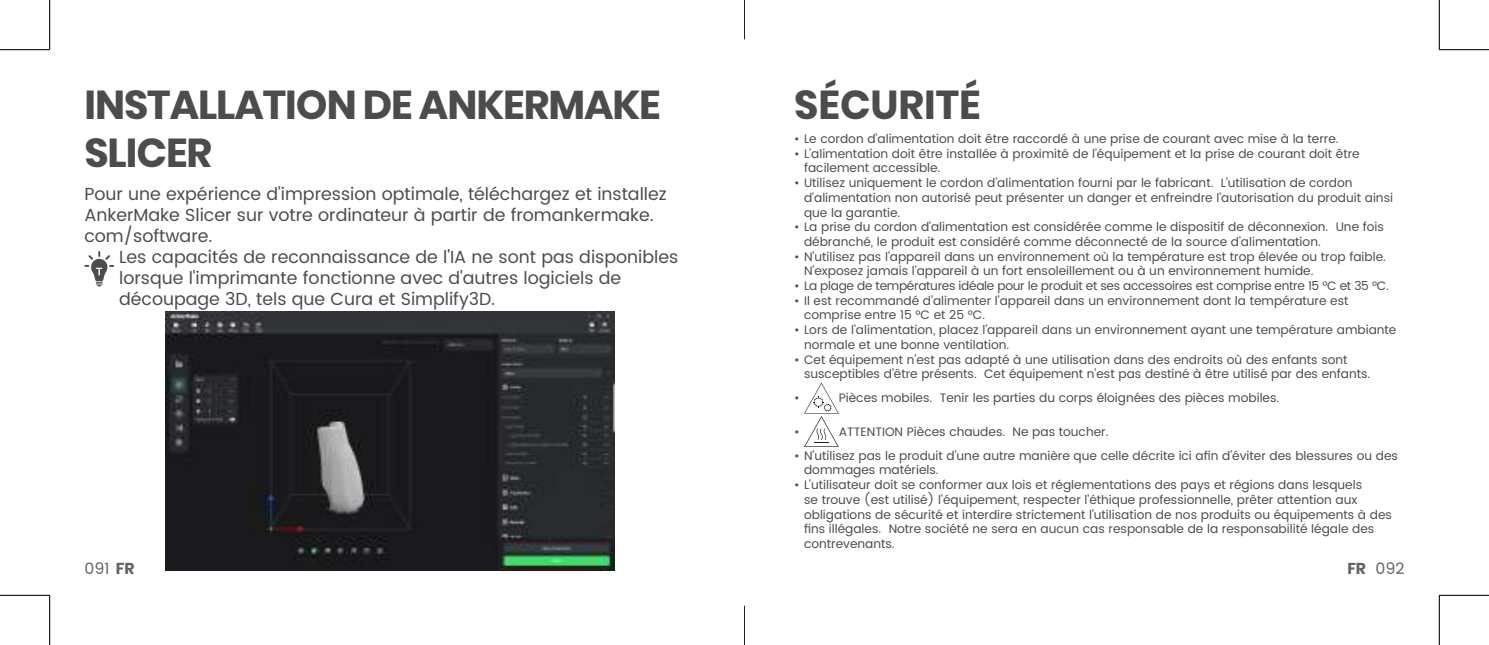
<style>
.page{position:relative;width:1489px;height:645px;background:#fff}
.page>*{position:absolute;margin:0;border:0;box-sizing:border-box;transform-origin:0 0}
.t1{font:700 40.25px/48.3px "Poppins";letter-spacing:-.025em;color:#4e4b4c}
.t2{font:700 40.25px "Poppins";color:#4e4b4c}
.t3{font:17.5px/21px "Poppins";color:#4e4b4c}
.t4{font:15.75px "Poppins";color:#656365}
.t5{font:12.25px/14.7px "Poppins";color:#4e4b4c}
.t6{font:12.25px "Poppins";letter-spacing:-.025em;color:#4e4b4c}
.s1{font-weight:700}
</style>
<div class="page">
<img style="left:165px;top:311px;width:449px;height:259px">
<svg style="left:84px;top:251px;width:30px;height:36px"></svg>
<svg style="left:804px;top:383px;width:34px;height:64px"></svg>
<hr style="left:0;top:49px;width:50px;height:1px;background:#241f1f">
<hr style="left:1439px;top:49px;width:49px;height:1px;background:#241f1f">
<hr style="left:0;top:595px;width:50px;height:1px;background:#241f1f">
<hr style="left:1439px;top:595px;width:49px;height:1px;background:#241f1f">
<hr style="left:49px;top:0;width:1px;height:50px;background:#241f1f">
<hr style="left:49px;top:595px;width:1px;height:50px;background:#241f1f">
<hr style="left:1438px;top:0;width:1px;height:50px;background:#241f1f">
<hr style="left:1438px;top:595px;width:1px;height:50px;background:#241f1f">
<hr style="left:744px;top:0;width:1px;height:39px;background:#241f1f">
<hr style="left:744px;top:606px;width:1px;height:39px;background:#241f1f">
<h1 class="t1" style="left:84px;top:81px;width:578px">INSTALLATION DE ANKERMAKE<br>SLICER</h1>
<h2 class="t3" style="left:84px;top:183px;width:584px">Pour une expérience d'impression optimale, téléchargez et installez<br>AnkerMake Slicer sur votre ordinateur à partir de fromankermake. com/software.</h2>
<h2 class="t3" style="left:119px;top:246px;width:560px">Les capacités de reconnaissance de l'IA ne sont pas disponibles lorsque l'imprimante fonctionne avec d'autres logiciels de découpage 3D, tels que Cura et Simplify3D.</h2>
<h1 class="t2" style="left:794px;top:81px;width:188px">SÉCURITÉ</h1>
<p class="t5" style="left:794px;top:132px;width:546px">• Le cordon d’alimentation doit être raccordé à une prise de courant avec mise à la terre.</p>
<p class="t5" style="left:804px;top:146px;width:557px;text-indent:-10px">• L’alimentation doit être installée à proximité de l’équipement et la prise de courant doit être facilement accessible.</p>
<p class="t5" style="left:804px;top:176px;width:590px;text-indent:-10px">• Utilisez uniquement le cordon d’alimentation fourni par le fabricant. L’utilisation de cordon d’alimentation non autorisé peut présenter un danger et enfreindre l’autorisation du produit ainsi que la garantie.</p>
<p class="t5" style="left:804px;top:220px;width:581px;text-indent:-10px">• La prise du cordon d’alimentation est considérée comme le dispositif de déconnexion. Une fois débranché, le produit est considéré comme déconnecté de la source d'alimentation.</p>
<p class="t5" style="left:804px;top:249px;width:583px;text-indent:-10px">• N'utilisez pas l’appareil dans un environnement où la température est trop élevée ou trop faible.<br>N'exposez jamais l’appareil à un fort ensoleillement ou à un environnement humide.</p>
<p class="t6" style="left:794px;top:277px;width:596px">• La plage de températures idéale pour le produit et ses accessoires est comprise entre 15 °C et 35 °C.</p>
<p class="t5" style="left:804px;top:293px;width:546px;text-indent:-10px">• Il est recommandé d’alimenter l’appareil dans un environnement dont la température est comprise entre 15 °C et 25 °C.</p>
<p class="t5" style="left:804px;top:323px;width:594px;text-indent:-10px">• Lors de l’alimentation, placez l’appareil dans un environnement ayant une température ambiante normale et une bonne ventilation.</p>
<p class="t5" style="left:804px;top:352px;width:568px;text-indent:-10px">• Cet équipement n'est pas adapté à une utilisation dans des endroits où des enfants sont susceptibles d'être présents. Cet équipement n'est pas destiné à être utilisé par des enfants.</p>
<p class="t5" style="left:794px;top:391px;width:7px">•</p>
<p class="t5" style="left:838px;top:391px;width:442px">Pièces mobiles. Tenir les parties du corps éloignées des pièces mobiles.</p>
<p class="t5" style="left:794px;top:424px;width:7px">•</p>
<p class="t5" style="left:838px;top:424px;width:271px">ATTENTION Pièces chaudes. Ne pas toucher.</p>
<p class="t5" style="left:804px;top:448px;width:595px;text-indent:-10px">• N'utilisez pas le produit d'une autre manière que celle décrite ici afin d'éviter des blessures ou des dommages matériels.</p>
<p class="t5" style="left:804px;top:478px;width:589px;text-indent:-10px">• L'utilisateur doit se conformer aux lois et réglementations des pays et régions dans lesquels<br>se trouve (est utilisé) l'équipement, respecter l'éthique professionnelle, prêter attention aux obligations de sécurité et interdire strictement l'utilisation de nos produits ou équipements à des fins illégales. Notre société ne sera en aucun cas responsable de la responsabilité légale des contrevenants.</p>
<p class="t4" style="left:84px;top:557px;width:52px">091 <span class="s1">FR</span></p>
<p class="t4" style="left:1347px;top:557px;width:59px"><span class="s1">FR</span> 092</p>
</div>
